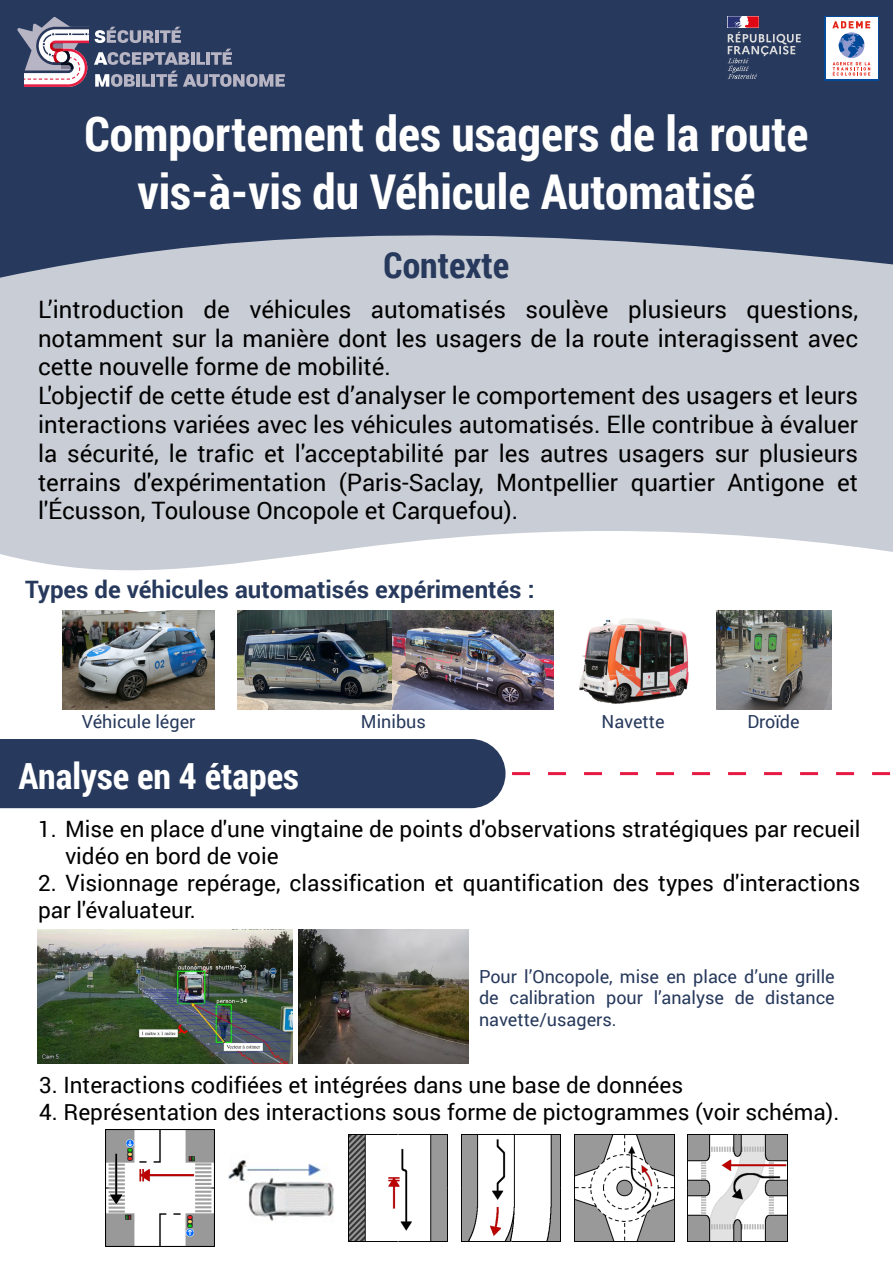
<style>
.page{position:relative;width:893px;height:1263px;background:#fff}
.page>*{position:absolute;margin:0;border:0;box-sizing:border-box;transform-origin:0 0}
.t1{font:700 48px/57.6px "Roboto Condensed";color:#fff;text-align:center}
.t2{font:700 36px "Roboto Condensed";color:#fff}
.t3{font:700 36px "Roboto Condensed";color:#27395c}
.t4{font:24px/28.8px "Roboto";color:#000}
.t5{font:700 24px "Roboto";color:#27395c}
.t6{font:22.5px/27px "Roboto";color:#000}
.t7{font:18px/21.6px "Roboto";color:#27395c;text-align:justify}
</style>
<div class="page">
<img style="left:299px;top:929px;width:169px;height:134px">
<img style="left:37px;top:929px;width:255px;height:134px">
<svg style="left:0;top:278px;width:893px;height:293px;fill:#c9cdd5"></svg>
<svg style="left:0;top:0;width:893px;height:278px;fill:#27395c"></svg>
<svg style="left:728px;top:16px;width:73px;height:63px"></svg>
<div style="left:824px;top:16px;width:55px;height:64px;background:linear-gradient(to right,#fff,#fffefe)"></div>
<svg style="left:832px;top:21px;width:38px;height:55px"></svg>
<div style="left:0;top:739px;width:505px;height:69px;background:#27395c"></div>
<svg style="left:512px;top:772px;width:379px;height:3px"></svg>
<svg style="left:95px;top:27px;width:59px;height:16px"></svg>
<hr style="left:155px;top:30px;width:4px;height:13px;background:#b7b4c4">
<svg style="left:160px;top:27px;width:21px;height:16px"></svg>
<svg style="left:94px;top:52px;width:96px;height:13px"></svg>
<hr style="left:191px;top:52px;width:4px;height:13px;background:#b7b4c4">
<svg style="left:196px;top:52px;width:9px;height:13px"></svg>
<hr style="left:206px;top:52px;width:4px;height:13px;background:#b7b4c4">
<svg style="left:211px;top:49px;width:21px;height:16px"></svg>
<svg style="left:95px;top:74px;width:40px;height:13px"></svg>
<hr style="left:136px;top:74px;width:4px;height:13px;background:#b7b4c4">
<svg style="left:142px;top:71px;width:35px;height:16px"></svg>
<svg style="left:183px;top:74px;width:102px;height:13px"></svg>
<svg style="left:17px;top:17px;width:71px;height:70px"></svg>
<img style="left:717px;top:610px;width:114px;height:100px">
<img style="left:238px;top:610px;width:315px;height:100px">
<img style="left:579px;top:618px;width:110px;height:86px">
<img style="left:63px;top:610px;width:152px;height:100px">
<img style="left:687px;top:1134px;width:100px;height:107px">
<img style="left:228px;top:1160px;width:106px;height:61px">
<img style="left:348px;top:1134px;width:100px;height:107px">
<img style="left:574px;top:1134px;width:100px;height:107px">
<img style="left:461px;top:1134px;width:100px;height:107px">
<img style="left:106px;top:1129px;width:108px;height:117px">
<h1 class="t1" style="left:84px;top:104px;width:726px">Comportement des usagers de la route vis-à-vis du Véhicule Automatisé</h1>
<h2 class="t3" style="left:384px;top:240px;width:127px">Contexte</h2>
<p class="t4" style="left:38px;top:294px;width:822px">L’introduction de véhicules automatisés soulève plusieurs questions, notamment sur la manière dont les usagers de la route interagissent avec cette nouvelle forme de mobilité.<br>L'objectif de cette étude est d’analyser le comportement des usagers et leurs interactions variées avec les véhicules automatisés. Elle contribue à évaluer la sécurité, le trafic et l'acceptabilité par les autres usagers sur plusieurs terrains d'expérimentation (Paris-Saclay, Montpellier quartier Antigone et l'Écusson, Toulouse Oncopole et Carquefou).</p>
<p class="t5" style="left:25px;top:573px;width:511px">Types de véhicules automatisés expérimentés :</p>
<p class="t7" style="left:82px;top:710px;width:115px">Véhicule léger</p>
<p class="t7" style="left:361px;top:710px;width:66px">Minibus</p>
<p class="t7" style="left:601px;top:710px;width:65px">Navette</p>
<p class="t7" style="left:747px;top:710px;width:54px">Droïde</p>
<h2 class="t2" style="left:18px;top:751px;width:282px">Analyse en 4 étapes</h2>
<p class="t6" style="left:65px;top:815px;width:797px;text-indent:-27px">1. Mise en place d'une vingtaine de points d'observations stratégiques par recueil vidéo en bord de voie</p>
<p class="t6" style="left:38px;top:869px;width:824px">2. Visionnage repérage, classification et quantification des types d'interactions par l'évaluateur.</p>
<p class="t7" style="left:479px;top:965px;width:357px">Pour l’Oncopole, mise en place d’une grille de calibration pour l’analyse de distance navette/usagers.</p>
<p class="t6" style="left:39px;top:1070px;width:645px">3. Interactions codifiées et intégrées dans une base de données</p>
<p class="t6" style="left:39px;top:1097px;width:802px">4. Représentation des interactions sous forme de pictogrammes (voir schéma).</p>
</div>
